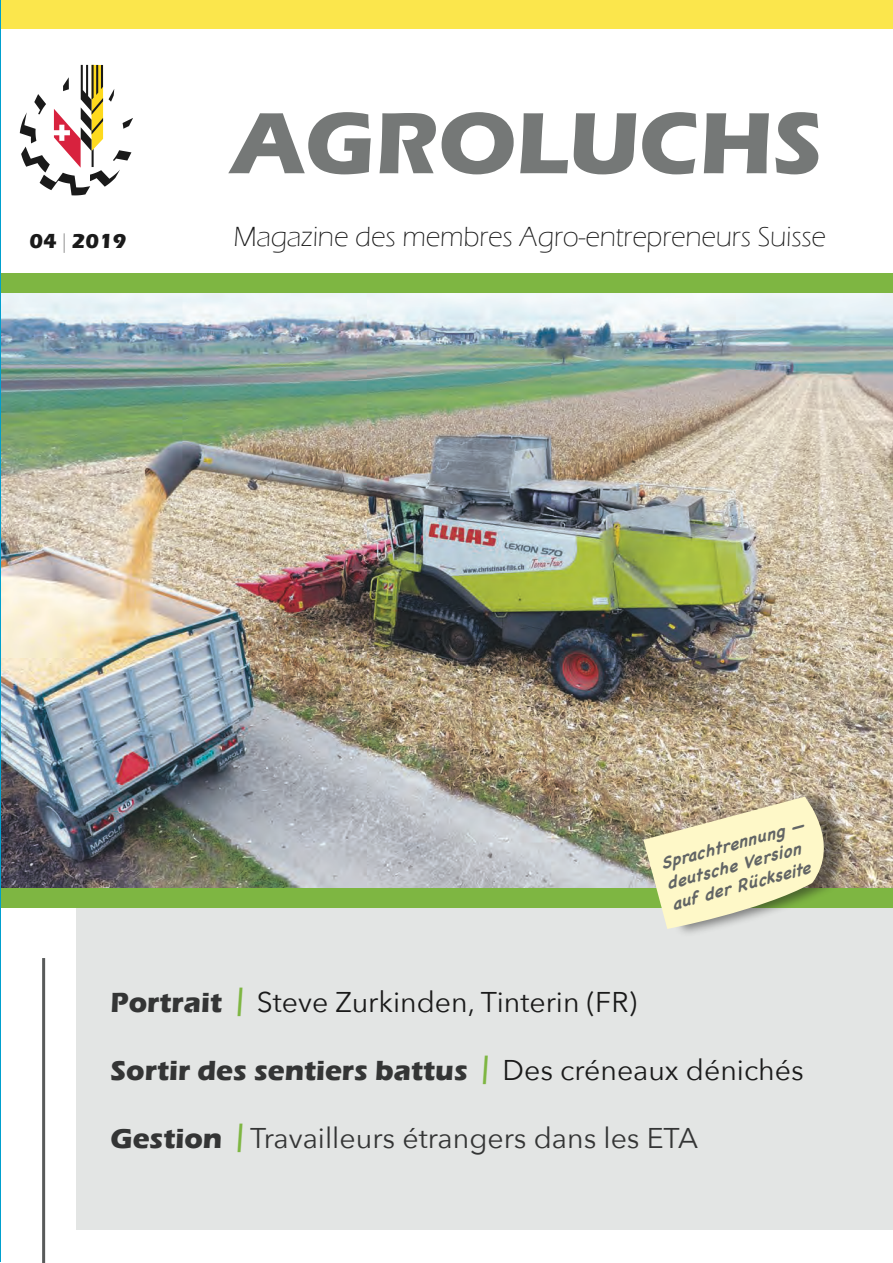
<style>
.page{position:relative;width:893px;height:1263px;background:#fff}
.page>*{position:absolute;margin:0;border:0;box-sizing:border-box;transform-origin:0 0}
.t1{font:700 90px "Eras ITC";color:#757877}
.t2{font:700 28.5px "Eras ITC";color:#343535}
.t3{font:300 28.5px "Eras ITC";letter-spacing:-.005em;color:#1a1a1a}
.t4{font:28.5px "Avenir Next";color:#343535}
.t5{font:28.5px "Avenir Next";color:#1a1a1a}
.t6{font:700 21px "Eras ITC";color:#1a1a1a}
.t7{font:italic 700 16.5px/21px "Chalkboard";color:#626565}
.s1{font-family:"Avenir Next";font-weight:200;font-size:19.5px}
.s2{font-family:"Eras ITC";font-weight:700;color:#343535}
.s3{font-weight:600;color:#7eb642}
.s4{font-family:"Avenir Next";font-weight:600;color:#7eb642}
.s5{font-family:"Avenir Next";font-weight:400;color:#1a1a1a}
.s6{font-family:"Eras ITC";font-weight:700}
</style>
<div class="page">
<img style="left:1px;top:292px;width:892px;height:597px">
<div style="left:0;top:0;width:893px;height:29px;background:#fbe64c"></div>
<div style="left:0;top:273px;width:893px;height:19px;background:#7eb642"></div>
<svg style="left:20px;top:65px;width:113px;height:130px"></svg>
<div style="left:77px;top:895px;width:816px;height:334px;background:#e3e5e4"></div>
<div style="left:0;top:889px;width:893px;height:19px;background:#7eb642"></div>
<hr style="left:42px;top:958px;width:3px;height:305px;background:#585a5a">
<div style="left:652px;top:788px;width:198px;height:149px;background:#1a1a1a;opacity:.51"></div>
<svg style="left:643px;top:797px;width:199px;height:132px;background:#dbd7b0"></svg>
<hr style="left:0;top:0;width:1px;height:1261px;background:#00a0ce">
<h1 class="t1" style="left:232px;top:92px;width:592px">AGROLUCHS</h1>
<p class="t6" style="left:30px;top:229px;width:98px">04 <span class="s1">|</span> 2019</p>
<h2 class="t3" style="left:233px;top:221px;width:594px">Magazine des membres Agro-entrepreneurs Suisse</h2>
<p class="t7" style="left:658px;top:853px;width:148px;rotate:-15deg">Sprachtrennung — deutsche Version auf der Rückseite</p>
<h2 class="t5" style="left:111px;top:978px;width:528px"><span class="s2">Portrait</span> <span class="s3">|</span> Steve Zurkinden, Tinterin (FR)</h2>
<h2 class="t2" style="left:111px;top:1054px;width:695px">Sortir des sentiers battus <span class="s4">|</span> <span class="s5">Des créneaux dénichés</span></h2>
<h2 class="t4" style="left:111px;top:1114px;width:589px"><span class="s6">Gestion</span> <span class="s3">|</span> Travailleurs étrangers dans les ETA</h2>
</div>
